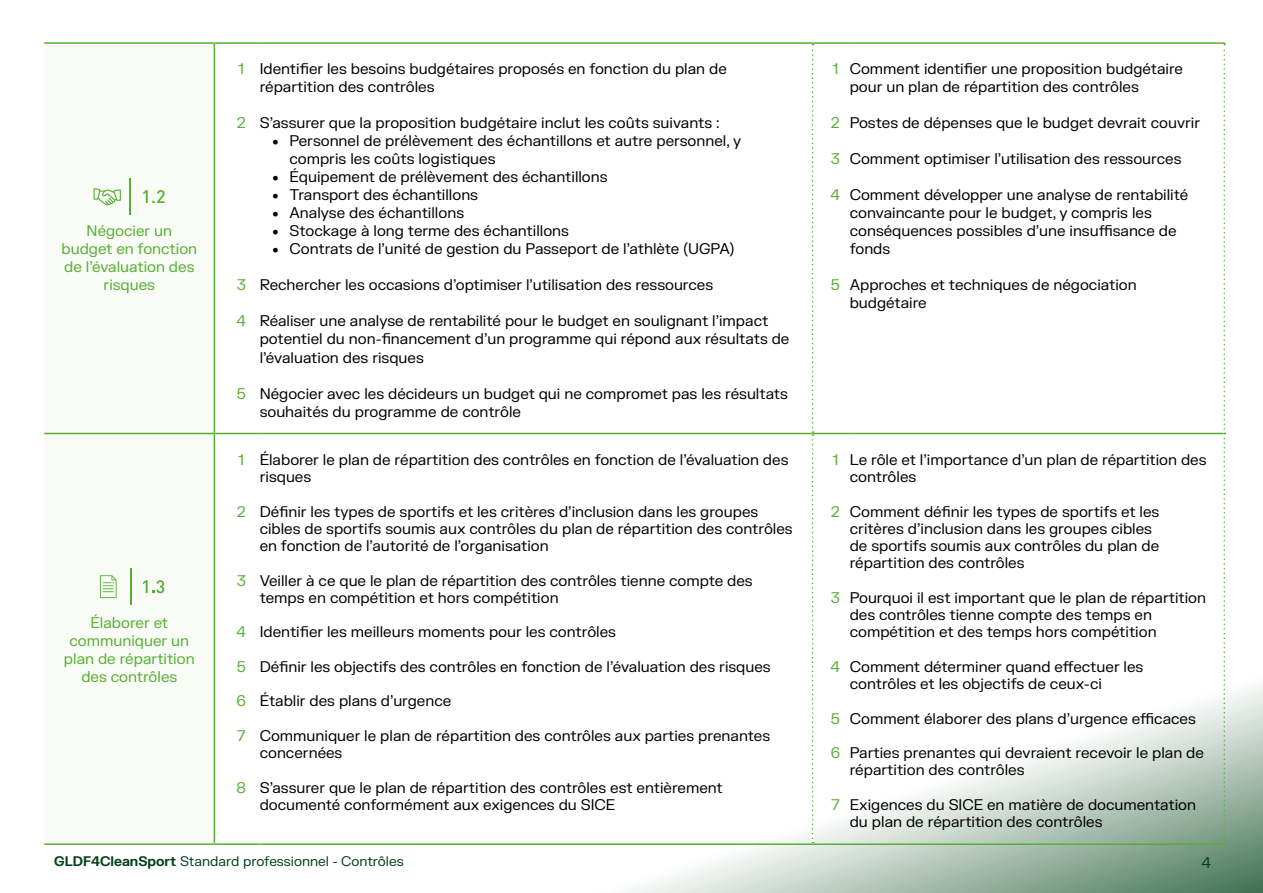
<style>
.page{position:relative;width:1263px;height:893px;background:#fff}
.page>*{position:absolute;margin:0;border:0;box-sizing:border-box;transform-origin:0 0}
.t1{font:500 18px "DIN Pro";color:#56af31}
.t2{font:15px/17.2px "FK Grotesk";color:#000}
.t3{font:15px/18px "FK Grotesk";color:#56af31;text-align:center}
.t4{font:15px "FK Grotesk";color:#004217}
.t5{font:13.5px "FK Grotesk";color:#004217}
.s1{font-weight:700}
</style>
<div class="page">
<svg style="left:630px;top:578px;width:633px;height:315px"></svg>
<div style="left:44px;top:44px;width:170px;height:799px;background:#f9fbf6"></div>
<hr style="left:214px;top:44px;width:1px;height:389px;background:#56af31">
<hr style="left:44px;top:42px;width:170px;height:2px;background:#56af31">
<hr style="left:214px;top:42px;width:46px;height:2px;background:#56af31">
<hr style="left:260px;top:42px;width:552px;height:2px;background:#56af31">
<hr style="left:812px;top:42px;width:38px;height:2px;background:#56af31">
<hr style="left:44px;top:433px;width:170px;height:1px;background:#56af31">
<hr style="left:214px;top:433px;width:46px;height:1px;background:#56af31">
<hr style="left:260px;top:433px;width:552px;height:1px;background:#56af31">
<hr style="left:214px;top:434px;width:1px;height:409px;background:#56af31">
<svg style="left:812px;top:44px;width:1px;height:799px"></svg>
<hr style="left:812px;top:433px;width:38px;height:1px;background:#56af31">
<hr style="left:850px;top:433px;width:373px;height:1px;background:#56af31">
<hr style="left:812px;top:843px;width:38px;height:2px;background:#56af31">
<hr style="left:44px;top:843px;width:170px;height:2px;background:#56af31">
<hr style="left:214px;top:843px;width:46px;height:2px;background:#56af31">
<hr style="left:260px;top:843px;width:552px;height:2px;background:#56af31">
<svg style="left:1223px;top:44px;width:2px;height:799px"></svg>
<hr style="left:850px;top:843px;width:375px;height:2px;background:#56af31">
<hr style="left:850px;top:42px;width:375px;height:2px;background:#56af31">
<hr style="left:129px;top:179px;width:2px;height:36px;background:#56af31">
<svg style="left:94px;top:188px;width:27px;height:17px"></svg>
<svg style="left:143px;top:580px;width:21px;height:13px"></svg>
<hr style="left:130px;top:568px;width:2px;height:37px;background:#56af31">
<svg style="left:100px;top:575px;width:17px;height:23px"></svg>
<p class="t1" style="left:142px;top:185px;width:26px">1.2</p>
<p class="t3" style="left:61px;top:221px;width:137px">Négocier un budget en fonction de l’évaluation des risques</p>
<p class="t3" style="left:64px;top:613px;width:132px">Élaborer et communiquer un plan de répartition des contrôles</p>
<p class="t3" style="left:238px;top:59px;width:7px">1</p>
<p class="t3" style="left:237px;top:113px;width:11px">2</p>
<p class="t3" style="left:237px;top:275px;width:11px">3</p>
<p class="t3" style="left:236px;top:311px;width:11px">4</p>
<p class="t3" style="left:237px;top:383px;width:11px">5</p>
<p class="t3" style="left:238px;top:450px;width:7px">1</p>
<p class="t3" style="left:237px;top:502px;width:11px">2</p>
<p class="t3" style="left:237px;top:571px;width:11px">3</p>
<p class="t3" style="left:236px;top:622px;width:11px">4</p>
<p class="t3" style="left:237px;top:657px;width:11px">5</p>
<p class="t3" style="left:237px;top:691px;width:11px">6</p>
<p class="t3" style="left:237px;top:726px;width:10px">7</p>
<p class="t3" style="left:237px;top:778px;width:11px">8</p>
<p class="t2" style="left:260px;top:59px;width:469px;line-height:18px">Identifier les besoins budgétaires proposés en fonction du plan de répartition des contrôles</p>
<p class="t2" style="left:260px;top:114px;width:461px">S’assurer que la proposition budgétaire inclut les coûts suivants :</p>
<p class="t2" style="left:289px;top:131px;width:453px;line-height:18px;text-indent:-17px">• Personnel de prélèvement des échantillons et autre personnel, y compris les coûts logistiques</p>
<p class="t2" style="left:272px;top:168px;width:337px">• Équipement de prélèvement des échantillons</p>
<p class="t2" style="left:272px;top:186px;width:207px">• Transport des échantillons</p>
<p class="t2" style="left:272px;top:204px;width:193px">• Analyse des échantillons</p>
<p class="t2" style="left:272px;top:222px;width:298px">• Stockage à long terme des échantillons</p>
<p class="t2" style="left:272px;top:240px;width:463px">• Contrats de l’unité de gestion du Passeport de l’athlète (UGPA)</p>
<p class="t2" style="left:260px;top:276px;width:455px">Rechercher les occasions d’optimiser l’utilisation des ressources</p>
<p class="t2" style="left:260px;top:311px;width:531px;line-height:18px">Réaliser une analyse de rentabilité pour le budget en soulignant l’impact potentiel du non-financement d’un programme qui répond aux résultats de l’évaluation des risques</p>
<p class="t2" style="left:260px;top:383px;width:530px;line-height:18px">Négocier avec les décideurs un budget qui ne compromet pas les résultats souhaités du programme de contrôle</p>
<p class="t2" style="left:260px;top:450px;width:530px">Élaborer le plan de répartition des contrôles en fonction de l’évaluation des risques</p>
<p class="t2" style="left:260px;top:502px;width:534px">Définir les types de sportifs et les critères d’inclusion dans les groupes cibles de sportifs soumis aux contrôles du plan de répartition des contrôles en fonction de l’autorité de l’organisation</p>
<p class="t2" style="left:260px;top:571px;width:494px">Veiller à ce que le plan de répartition des contrôles tienne compte des temps en compétition et hors compétition</p>
<p class="t2" style="left:260px;top:623px;width:358px">Identifier les meilleurs moments pour les contrôles</p>
<p class="t2" style="left:260px;top:657px;width:512px">Définir les objectifs des contrôles en fonction de l’évaluation des risques</p>
<p class="t2" style="left:260px;top:692px;width:193px">Établir des plans d’urgence</p>
<p class="t2" style="left:260px;top:726px;width:512px">Communiquer le plan de répartition des contrôles aux parties prenantes concernées</p>
<p class="t2" style="left:260px;top:778px;width:465px">S’assurer que le plan de répartition des contrôles est entièrement documenté conformément aux exigences du SICE</p>
<p class="t5" style="left:54px;top:851px;width:351px"><span class="s1">GLDF4CleanSport</span> Standard professionnel - Contrôles</p>
<p class="t3" style="left:832px;top:59px;width:7px">1</p>
<p class="t3" style="left:831px;top:113px;width:11px">2</p>
<p class="t3" style="left:831px;top:149px;width:11px">3</p>
<p class="t3" style="left:831px;top:185px;width:11px">4</p>
<p class="t3" style="left:831px;top:275px;width:11px">5</p>
<p class="t2" style="left:850px;top:59px;width:335px;line-height:18px">Comment identifier une proposition budgétaire pour un plan de répartition des contrôles</p>
<p class="t2" style="left:850px;top:114px;width:352px">Postes de dépenses que le budget devrait couvrir</p>
<p class="t2" style="left:850px;top:150px;width:333px">Comment optimiser l’utilisation des ressources</p>
<p class="t2" style="left:850px;top:185px;width:340px;line-height:18px">Comment développer une analyse de rentabilité convaincante pour le budget, y compris les conséquences possibles d’une insuffisance de fonds</p>
<p class="t2" style="left:850px;top:275px;width:288px;line-height:18px">Approches et techniques de négociation budgétaire</p>
<p class="t3" style="left:832px;top:450px;width:7px">1</p>
<p class="t3" style="left:831px;top:502px;width:11px">2</p>
<p class="t3" style="left:831px;top:588px;width:11px">3</p>
<p class="t3" style="left:831px;top:657px;width:11px">4</p>
<p class="t3" style="left:831px;top:709px;width:11px">5</p>
<p class="t3" style="left:831px;top:743px;width:11px">6</p>
<p class="t3" style="left:831px;top:795px;width:10px">7</p>
<p class="t2" style="left:850px;top:450px;width:358px">Le rôle et l’importance d’un plan de répartition des contrôles</p>
<p class="t2" style="left:850px;top:502px;width:311px">Comment définir les types de sportifs et les critères d’inclusion dans les groupes cibles de sportifs soumis aux contrôles du plan de répartition des contrôles</p>
<p class="t2" style="left:850px;top:588px;width:358px">Pourquoi il est important que le plan de répartition des contrôles tienne compte des temps en compétition et des temps hors compétition</p>
<p class="t2" style="left:850px;top:657px;width:295px">Comment déterminer quand effectuer les contrôles et les objectifs de ceux-ci</p>
<p class="t2" style="left:850px;top:709px;width:348px">Comment élaborer des plans d’urgence efficaces</p>
<p class="t2" style="left:850px;top:743px;width:356px">Parties prenantes qui devraient recevoir le plan de répartition des contrôles</p>
<p class="t2" style="left:850px;top:795px;width:348px">Exigences du SICE en matière de documentation du plan de répartition des contrôles</p>
<p class="t4" style="left:1201px;top:852px;width:11px">4</p>
</div>
